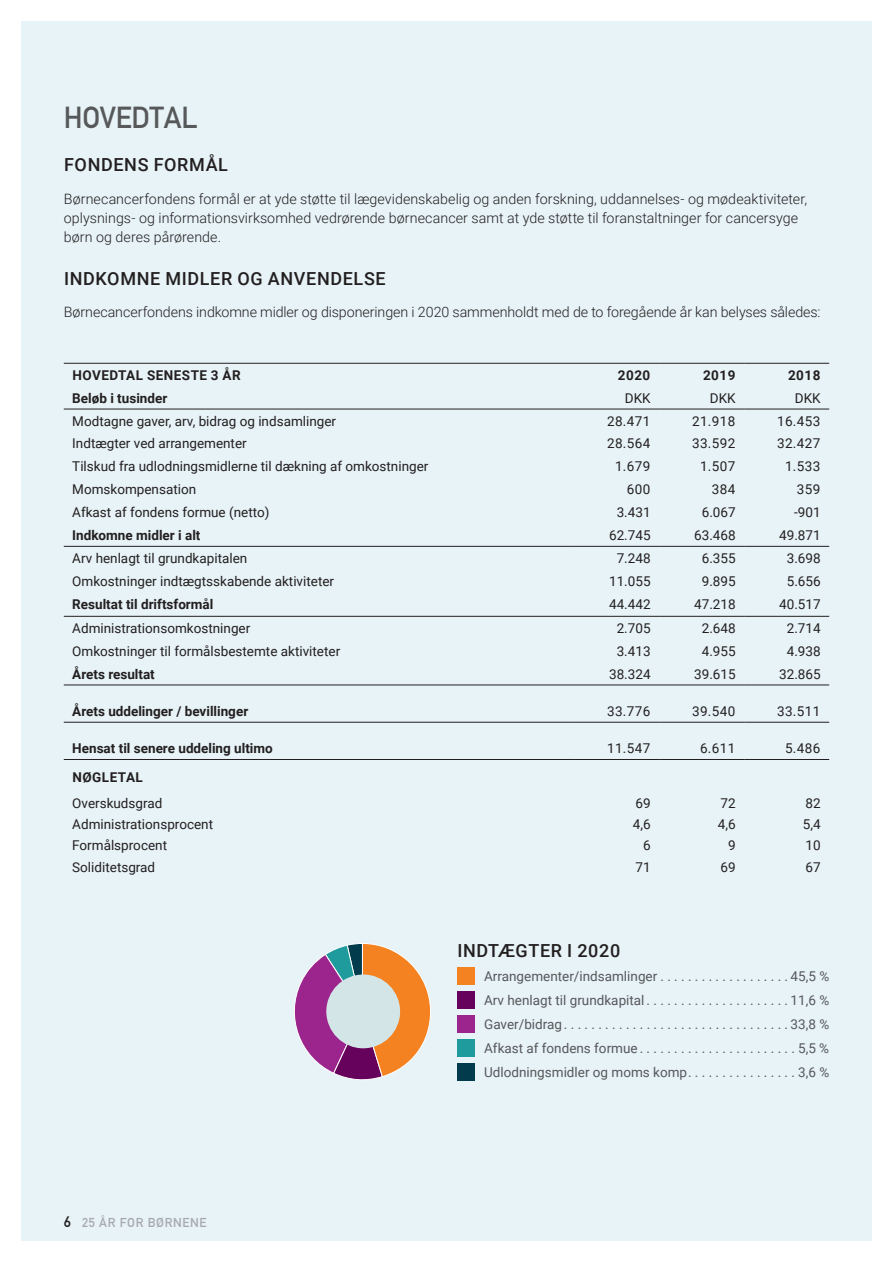
<style>
.page{position:relative;width:893px;height:1263px;background:#fff}
.page>*{position:absolute;margin:0;border:0;box-sizing:border-box;transform-origin:0 0}
.lille_DIN_overskrift{font:30px "DIN Mittelschrift Std";letter-spacing:-.01em;color:#57585a}
.mellem{font:500 18px "Roboto";letter-spacing:.035em;color:#231f20}
.Bodytekst{font:300 14.25px/18.8px "Roboto";color:#231f20}
.t1{font:13.5px "Roboto";color:#231f20}
.t2{font:700 13.5px "Roboto";color:#231f20}
.Note_grå{font:13.5px "Roboto";color:#57585a}
.t3{font:700 13.5px "Roboto";letter-spacing:.035em;color:#231f20}
.t4{font:12.75px "DIN Mittelschrift Std";letter-spacing:.05em;color:#a8a9ad}
.s1{font-size:15px;color:#231f20}
</style>
<div class="page">
<div style="left:21px;top:21px;width:851px;height:1219px;background:#e7f3f7"></div>
<hr style="left:64px;top:363px;width:510px;height:1px;background:#231f20">
<hr style="left:574px;top:363px;width:85px;height:1px;background:#231f20">
<hr style="left:659px;top:363px;width:85px;height:1px;background:#231f20">
<hr style="left:744px;top:363px;width:85px;height:1px;background:#231f20">
<hr style="left:64px;top:409px;width:510px;height:1px;background:#231f20">
<hr style="left:574px;top:409px;width:85px;height:1px;background:#231f20">
<hr style="left:659px;top:409px;width:85px;height:1px;background:#231f20">
<hr style="left:744px;top:409px;width:85px;height:1px;background:#231f20">
<hr style="left:64px;top:546px;width:510px;height:1px;background:#231f20">
<hr style="left:574px;top:546px;width:85px;height:1px;background:#231f20">
<hr style="left:659px;top:546px;width:85px;height:1px;background:#231f20">
<hr style="left:744px;top:546px;width:85px;height:1px;background:#231f20">
<hr style="left:64px;top:616px;width:510px;height:1px;background:#231f20">
<hr style="left:574px;top:616px;width:85px;height:1px;background:#231f20">
<hr style="left:659px;top:616px;width:85px;height:1px;background:#231f20">
<hr style="left:744px;top:616px;width:85px;height:1px;background:#231f20">
<hr style="left:64px;top:685px;width:510px;height:1px;background:#231f20">
<hr style="left:574px;top:685px;width:85px;height:1px;background:#231f20">
<hr style="left:659px;top:685px;width:85px;height:1px;background:#231f20">
<hr style="left:744px;top:685px;width:85px;height:1px;background:#231f20">
<hr style="left:64px;top:722px;width:510px;height:1px;background:#231f20">
<hr style="left:574px;top:722px;width:85px;height:1px;background:#231f20">
<hr style="left:659px;top:722px;width:85px;height:1px;background:#231f20">
<hr style="left:744px;top:722px;width:85px;height:1px;background:#231f20">
<hr style="left:64px;top:759px;width:510px;height:1px;background:#231f20">
<hr style="left:574px;top:759px;width:85px;height:1px;background:#231f20">
<hr style="left:659px;top:759px;width:85px;height:1px;background:#231f20">
<hr style="left:744px;top:759px;width:85px;height:1px;background:#231f20">
<svg style="left:294px;top:943px;width:137px;height:137px"></svg>
<div style="left:326px;top:974px;width:74px;height:74px;background:#d3e5e6;border-radius:50%"></div>
<div style="left:457px;top:967px;width:17px;height:17px;background:#f58220"></div>
<div style="left:457px;top:991px;width:17px;height:17px;background:#67025c"></div>
<div style="left:457px;top:1015px;width:17px;height:17px;background:#9c248d"></div>
<div style="left:457px;top:1039px;width:17px;height:17px;background:#1f9b9e"></div>
<div style="left:457px;top:1063px;width:17px;height:17px;background:#013b4c"></div>
<p class="lille_DIN_overskrift" style="left:64px;top:100px;width:135px">HOVEDTAL</p>
<p class="mellem" style="left:64px;top:152px;width:165px">FONDENS FORMÅL</p>
<p class="Bodytekst" style="left:64px;top:189px;width:745px">Børnecancerfondens formål er at yde støtte til lægevidenskabelig og anden forskning, uddannelses- og mødeaktiviteter, oplysnings- og informationsvirksomhed vedrørende børnecancer samt at yde støtte til foranstaltninger for cancersyge børn og deres pårørende.</p>
<p class="mellem" style="left:64px;top:266px;width:323px">INDKOMNE MIDLER OG ANVENDELSE</p>
<p class="Bodytekst" style="left:64px;top:302px;width:758px">Børnecancerfondens indkomne midler og disponeringen i 2020 sammenholdt med de to foregående år kan belyses således:</p>
<p class="t3" style="left:73px;top:365px;width:170px">HOVEDTAL SENESTE 3 ÅR</p>
<p class="t2" style="left:618px;top:365px;width:34px">2020</p>
<p class="t2" style="left:703px;top:365px;width:34px">2019</p>
<p class="t2" style="left:788px;top:365px;width:34px">2018</p>
<p class="t2" style="left:72px;top:388px;width:97px">Beløb i tusinder</p>
<p class="t1" style="left:625px;top:388px;width:27px">DKK</p>
<p class="t1" style="left:710px;top:388px;width:27px">DKK</p>
<p class="t1" style="left:795px;top:388px;width:27px">DKK</p>
<p class="t1" style="left:72px;top:411px;width:265px">Modtagne gaver, arv, bidrag og indsamlinger</p>
<p class="t1" style="left:607px;top:411px;width:45px">28.471</p>
<p class="t1" style="left:692px;top:411px;width:45px">21.918</p>
<p class="t1" style="left:777px;top:411px;width:45px">16.453</p>
<p class="t1" style="left:72px;top:434px;width:176px">Indtægter ved arrangementer</p>
<p class="t1" style="left:607px;top:434px;width:45px">28.564</p>
<p class="t1" style="left:692px;top:434px;width:45px">33.592</p>
<p class="t1" style="left:777px;top:434px;width:45px">32.427</p>
<p class="t1" style="left:72px;top:457px;width:358px">Tilskud fra udlodningsmidlerne til dækning af omkostninger</p>
<p class="t1" style="left:615px;top:457px;width:37px">1.679</p>
<p class="t1" style="left:700px;top:457px;width:37px">1.507</p>
<p class="t1" style="left:785px;top:457px;width:37px">1.533</p>
<p class="t1" style="left:72px;top:480px;width:125px">Momskompensation</p>
<p class="t1" style="left:627px;top:480px;width:25px">600</p>
<p class="t1" style="left:712px;top:480px;width:25px">384</p>
<p class="t1" style="left:797px;top:480px;width:25px">359</p>
<p class="t1" style="left:72px;top:503px;width:199px">Afkast af fondens formue (netto)</p>
<p class="t1" style="left:617px;top:503px;width:35px">3.431</p>
<p class="t1" style="left:702px;top:503px;width:35px">6.067</p>
<p class="t1" style="left:794px;top:503px;width:28px">-901</p>
<p class="t2" style="left:72px;top:526px;width:130px">Indkomne midler i alt</p>
<p class="t1" style="left:609px;top:526px;width:43px">62.745</p>
<p class="t1" style="left:694px;top:526px;width:43px">63.468</p>
<p class="t1" style="left:779px;top:526px;width:43px">49.871</p>
<p class="t1" style="left:72px;top:549px;width:177px">Arv henlagt til grundkapitalen</p>
<p class="t1" style="left:617px;top:549px;width:35px">7.248</p>
<p class="t1" style="left:702px;top:549px;width:35px">6.355</p>
<p class="t1" style="left:787px;top:549px;width:35px">3.698</p>
<p class="t1" style="left:72px;top:571px;width:263px">Omkostninger indtægtsskabende aktiviteter</p>
<p class="t1" style="left:609px;top:571px;width:43px">11.055</p>
<p class="t1" style="left:702px;top:571px;width:35px">9.895</p>
<p class="t1" style="left:787px;top:571px;width:35px">5.656</p>
<p class="t2" style="left:72px;top:594px;width:143px">Resultat til driftsformål</p>
<p class="t1" style="left:609px;top:594px;width:43px">44.442</p>
<p class="t1" style="left:694px;top:594px;width:43px">47.218</p>
<p class="t1" style="left:779px;top:594px;width:43px">40.517</p>
<p class="t1" style="left:72px;top:618px;width:179px">Administrationsomkostninger</p>
<p class="t1" style="left:617px;top:618px;width:35px">2.705</p>
<p class="t1" style="left:702px;top:618px;width:35px">2.648</p>
<p class="t1" style="left:787px;top:618px;width:35px">2.714</p>
<p class="t1" style="left:72px;top:641px;width:269px">Omkostninger til formålsbestemte aktiviteter</p>
<p class="t1" style="left:617px;top:641px;width:35px">3.413</p>
<p class="t1" style="left:702px;top:641px;width:35px">4.955</p>
<p class="t1" style="left:787px;top:641px;width:35px">4.938</p>
<p class="t2" style="left:72px;top:664px;width:84px">Årets resultat</p>
<p class="t1" style="left:609px;top:664px;width:43px">38.324</p>
<p class="t1" style="left:694px;top:664px;width:43px">39.615</p>
<p class="t1" style="left:779px;top:664px;width:43px">32.865</p>
<p class="t2" style="left:72px;top:702px;width:177px">Årets uddelinger / bevillinger</p>
<p class="t1" style="left:607px;top:702px;width:45px">33.776</p>
<p class="t1" style="left:692px;top:702px;width:45px">39.540</p>
<p class="t1" style="left:777px;top:702px;width:45px">33.511</p>
<p class="t2" style="left:72px;top:739px;width:202px">Hensat til senere uddeling ultimo</p>
<p class="t1" style="left:607px;top:739px;width:45px">11.547</p>
<p class="t1" style="left:700px;top:739px;width:37px">6.611</p>
<p class="t1" style="left:785px;top:739px;width:37px">5.486</p>
<p class="t3" style="left:73px;top:768px;width:72px">NØGLETAL</p>
<p class="t1" style="left:72px;top:793px;width:92px">Overskudsgrad</p>
<p class="t1" style="left:635px;top:793px;width:17px">69</p>
<p class="t1" style="left:720px;top:793px;width:17px">72</p>
<p class="t1" style="left:805px;top:793px;width:17px">82</p>
<p class="t1" style="left:72px;top:815px;width:142px">Administrationsprocent</p>
<p class="t1" style="left:633px;top:815px;width:19px">4,6</p>
<p class="t1" style="left:718px;top:815px;width:19px">4,6</p>
<p class="t1" style="left:803px;top:815px;width:19px">5,4</p>
<p class="t1" style="left:72px;top:836px;width:96px">Formålsprocent</p>
<p class="t1" style="left:643px;top:836px;width:9px">6</p>
<p class="t1" style="left:728px;top:836px;width:9px">9</p>
<p class="t1" style="left:805px;top:836px;width:17px">10</p>
<p class="t1" style="left:72px;top:857px;width:84px">Soliditetsgrad</p>
<p class="t1" style="left:635px;top:857px;width:17px">71</p>
<p class="t1" style="left:720px;top:857px;width:17px">69</p>
<p class="t1" style="left:805px;top:857px;width:17px">67</p>
<p class="t4" style="left:64px;top:1215px;width:144px"><span class="s1">6</span> 25 ÅR FOR BØRNENE</p>
<p class="mellem" style="left:457px;top:938px;width:164px">INDTÆGTER I 2020</p>
<p class="Note_grå" style="left:484px;top:967px;width:175px">Arrangementer/indsamlinger</p>
<p class="Note_grå" style="left:791px;top:967px;width:40px">45,5 %</p>
<p class="Note_grå" style="left:484px;top:991px;width:162px">Arv henlagt til grundkapital</p>
<p class="Note_grå" style="left:791px;top:991px;width:40px">11,6 %</p>
<p class="Note_grå" style="left:484px;top:1015px;width:79px">Gaver/bidrag</p>
<p class="Note_grå" style="left:791px;top:1015px;width:40px">33,8 %</p>
<p class="Note_grå" style="left:484px;top:1039px;width:155px">Afkast af fondens formue</p>
<p class="Note_grå" style="left:798px;top:1039px;width:33px">5,5 %</p>
<p class="Note_grå" style="left:484px;top:1063px;width:204px">Udlodningsmidler og moms komp</p>
<p class="Note_grå" style="left:798px;top:1063px;width:33px">3,6 %</p>
</div>
